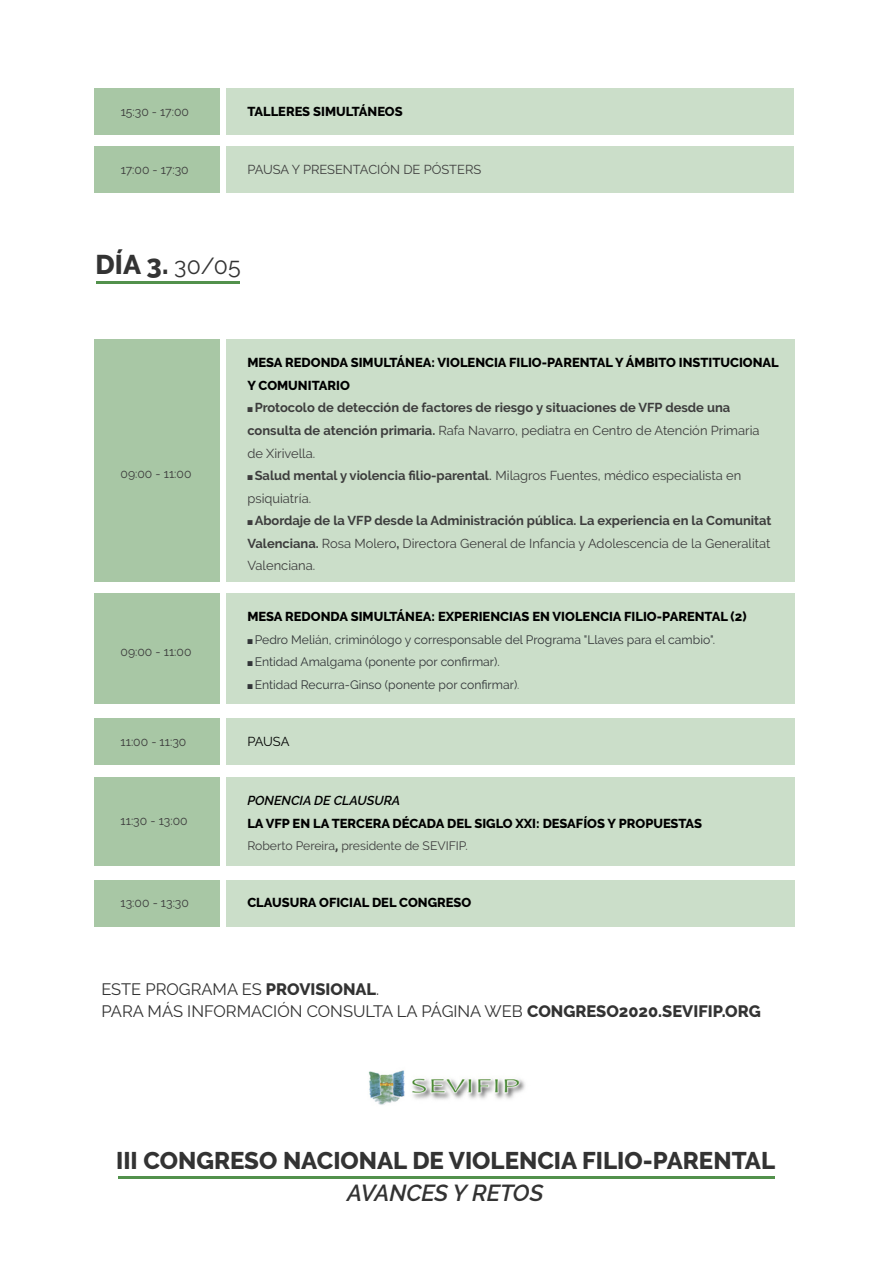
<style>
.page{position:relative;width:893px;height:1263px;background:#fff}
.page>*{position:absolute;margin:0;border:0;box-sizing:border-box;transform-origin:0 0}
.t1{font:800 27px "Raleway";color:#333}
.t2{font:800 24.15px "Raleway";color:#333}
.t3{font:italic 600 23.1px "Raleway";color:#333}
.t4{font:16.5px/21.8px "Raleway";color:#333}
.t5{font:700 12.9px/22.5px "Raleway";color:#3d3d3d}
.t6{font:800 12.9px/22.5px "Raleway";color:#000}
.t7{font:12.9px/22.5px "Raleway";color:#3d3d3d}
.t8{font:italic 600 12.9px "Raleway";color:#000}
.t9{font:12.9px "Raleway";letter-spacing:-.02em;color:#000}
.t10{font:12.15px "Raleway";color:#323538}
.t11{font:12.15px "Raleway";color:#3d3d3d}
.s1{font-weight:400;font-size:23.1px}
.s2{font-weight:400}
.s3{font-weight:700}
.s4{font-family:"Roboto"}
.s5{color:#666}
.s6{font-family:"Roboto";font-weight:900}
.s7{font-weight:800}
</style>
<div class="page">
<div style="left:95px;top:88px;width:125px;height:47px;background:#a8c7a5"></div>
<div style="left:226px;top:88px;width:567px;height:47px;background:#cbdec9"></div>
<div style="left:95px;top:146px;width:125px;height:47px;background:#a8c7a5"></div>
<div style="left:226px;top:146px;width:567px;height:47px;background:#cbdec9"></div>
<div style="left:94px;top:718px;width:126px;height:47px;background:#a8c7a5"></div>
<div style="left:226px;top:718px;width:568px;height:47px;background:#cbdec9"></div>
<div style="left:94px;top:880px;width:126px;height:47px;background:#a8c7a5"></div>
<div style="left:226px;top:880px;width:568px;height:47px;background:#cbdec9"></div>
<div style="left:94px;top:340px;width:126px;height:242px;background:#a8c7a5"></div>
<div style="left:226px;top:340px;width:568px;height:242px;background:#cbdec9"></div>
<div style="left:94px;top:594px;width:126px;height:110px;background:#a8c7a5"></div>
<div style="left:226px;top:594px;width:568px;height:110px;background:#cbdec9"></div>
<div style="left:94px;top:777px;width:126px;height:89px;background:#a8c7a5"></div>
<div style="left:226px;top:777px;width:568px;height:89px;background:#cbdec9"></div>
<hr style="left:96px;top:281px;width:144px;height:3px;background:#52914c">
<hr style="left:118px;top:1176px;width:656px;height:3px;background:#52914c">
<img style="left:368px;top:1070px;width:157px;height:35px">
<p class="t11" style="left:121px;top:104px;width:70px">15:30 - 17:00</p>
<p class="t6" style="left:247px;top:100px;width:157px">TALLERES SIMULTÁNEOS</p>
<p class="t11" style="left:121px;top:162px;width:69px">17:00 - 17:30</p>
<p class="t7" style="left:247px;top:158px;width:235px">PAUSA Y PRESENTACIÓN DE PÓSTERS</p>
<h1 class="t1" style="left:96px;top:249px;width:147px">DÍA 3. <span class="s1">30/05</span></h1>
<p class="t11" style="left:121px;top:467px;width:72px">09:00 - 11:00</p>
<p class="t11" style="left:121px;top:645px;width:72px">09:00 - 11:00</p>
<p class="t6" style="left:247px;top:352px;width:533px">MESA REDONDA SIMULTÁNEA: VIOLENCIA FILIO-PARENTAL Y ÁMBITO INSTITUCIONAL<br>Y COMUNITARIO</p>
<p class="t5" style="left:247px;top:397px;width:514px">■ Protocolo de detección de factores de riesgo y situaciones de VFP desde una consulta de atención primaria. <span class="s2">Rafa Navarro, pediatra en Centro de Atención Primaria de Xirivella.</span></p>
<p class="t7" style="left:247px;top:464px;width:495px">■ <span class="s3">Salud mental y violencia filio-parental</span><span class="s4">.</span> Milagros Fuentes, médico especialista en psiquiatría.</p>
<p class="t5" style="left:247px;top:509px;width:525px;text-align:justify">■ Abordaje de la VFP desde la Administración pública. La experiencia en la Comunitat Valenciana. <span class="s2">Rosa Molero</span>, <span class="s2">Directora General de Infancia y Adolescencia de la Generalitat Valenciana.</span></p>
<p class="t6" style="left:247px;top:606px;width:501px">MESA REDONDA SIMULTÁNEA: EXPERIENCIAS EN VIOLENCIA FILIO-PARENTAL (2)</p>
<p class="t10" style="left:247px;top:633px;width:469px">■ Pedro Melián, criminólogo y corresponsable del Programa "Llaves para el cambio".</p>
<p class="t10" style="left:247px;top:655px;width:254px">■ Entidad Amalgama (ponente por confirmar).</p>
<p class="t10" style="left:247px;top:678px;width:274px">■ Entidad Recurra-Ginso (ponente por confirmar)<span class="s5">.</span></p>
<p class="t11" style="left:121px;top:734px;width:67px">11:00 - 11:30</p>
<p class="t9" style="left:247px;top:733px;width:44px">PAUSA</p>
<p class="t11" style="left:121px;top:813px;width:69px">11:30 - 13:00</p>
<p class="t8" style="left:247px;top:793px;width:154px">PONENCIA DE CLAUSURA</p>
<p class="t6" style="left:247px;top:812px;width:456px">LA VFP EN LA TERCERA DÉCADA DEL SIGLO XXI: DESAFÍOS Y PROPUESTAS</p>
<p class="t11" style="left:247px;top:839px;width:222px">Roberto Pereira<span class="s6">,</span> presidente de SEVIFIP.</p>
<p class="t11" style="left:121px;top:896px;width:70px">13:00 - 13:30</p>
<p class="t6" style="left:247px;top:892px;width:225px">CLAUSURA OFICIAL DEL CONGRESO</p>
<p class="t4" style="left:101px;top:978px;width:661px">ESTE PROGRAMA ES <span class="s7">PROVISIONAL</span>.<br>PARA MÁS INFORMACIÓN CONSULTA LA PÁGINA WEB <span class="s7">CONGRESO2020.SEVIFIP.ORG</span></p>
<h2 class="t2" style="left:116px;top:1146px;width:660px">III CONGRESO NACIONAL DE VIOLENCIA FILIO-PARENTAL</h2>
<h3 class="t3" style="left:347px;top:1180px;width:198px">AVANCES Y RETOS</h3>
</div>
